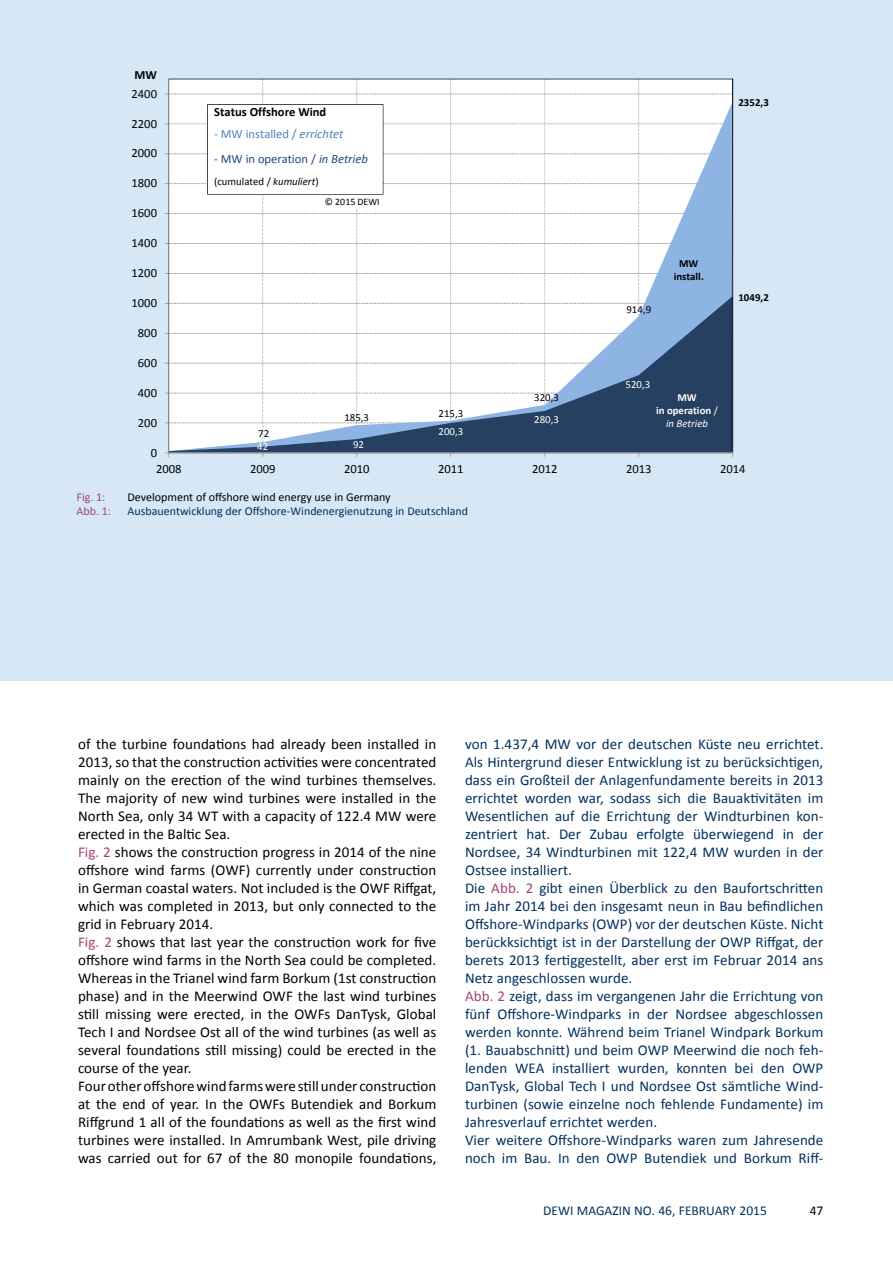
<style>
.page{position:relative;width:893px;height:1263px;background:#fff}
.page>*{position:absolute;margin:0;border:0;box-sizing:border-box;transform-origin:0 0}
.t1{font:15px/18px "Calibri";letter-spacing:.005em;color:#000}
.t2{font:15px/18px "Calibri";letter-spacing:.005em;color:#00305e}
.t3{font:13.5px "Calibri";color:#00305e}
.t4{font:13.5px "Calibri";color:#000}
.t5{font:12.6px "Calibri";color:#000}
.t6{font:700 12.6px/22.4px "Calibri";color:#000}
.t7{font:12.6px "Calibri";letter-spacing:-.005em;color:#1f497c}
.t8{font:12px "Calibri";color:#00305e}
.t9{font:12px "Calibri";color:#000}
.t10{font:12px "Calibri";color:#a64373}
.t11{font:10.8px "Calibri";letter-spacing:.005em;color:#000}
.t12{font:700 10.8px/13.2px "Calibri";letter-spacing:-.005em;color:#fff;text-align:center}
.t13{font:700 10.8px/13.2px "Calibri";letter-spacing:.005em;color:#000;text-align:center}
.t14{font:10.8px "Calibri";letter-spacing:.005em;color:#fff}
.t15{font:9.9px "Calibri";letter-spacing:.005em;color:#000}
.s1{font-weight:400;color:#4f82bd}
.s2{font-weight:400;font-style:italic;color:#4f82bd}
.s3{font-style:italic}
.s4{font-weight:400}
.s5{font-weight:400;font-style:italic}
.s6{color:#a64373}
</style>
<div class="page">
<div style="left:0;top:0;width:893px;height:680px;background:#d6e8f6"></div>
<svg style="left:169px;top:79px;width:563px;height:22px;background:#f7f7f7"></svg>
<svg style="left:169px;top:101px;width:563px;height:195px;background:#f2f6fa"></svg>
<svg style="left:169px;top:296px;width:563px;height:157px;background:#b8c3d0"></svg>
<hr style="left:168px;top:79px;width:1px;height:374px;background:#868686">
<hr style="left:169px;top:453px;width:564px;height:1px;background:#868686">
<div style="left:286px;top:194px;width:100px;height:14px;background:#fff"></div>
<svg style="left:732px;top:79px;width:1px;height:378px"></svg>
<div style="left:207px;top:104px;width:176px;height:91px;background:#fff"></div>
<p class="t6" style="left:134px;top:64px;width:24px">MW</p>
<p class="t5" style="left:132px;top:85px;width:27px">2400</p>
<p class="t5" style="left:132px;top:115px;width:27px">2200</p>
<p class="t5" style="left:132px;top:144px;width:27px">2000</p>
<p class="t5" style="left:132px;top:174px;width:27px">1800</p>
<p class="t5" style="left:132px;top:204px;width:27px">1600</p>
<p class="t5" style="left:132px;top:234px;width:27px">1400</p>
<p class="t5" style="left:132px;top:264px;width:27px">1200</p>
<p class="t5" style="left:132px;top:294px;width:27px">1000</p>
<p class="t5" style="left:138px;top:324px;width:21px">800</p>
<p class="t5" style="left:138px;top:354px;width:21px">600</p>
<p class="t5" style="left:138px;top:384px;width:21px">400</p>
<p class="t5" style="left:138px;top:414px;width:21px">200</p>
<p class="t5" style="left:151px;top:444px;width:8px">0</p>
<p class="t6" style="left:214px;top:100px;width:131px">Status Offshore Wind<br><span class="s1">‐ MW installed /</span> <span class="s2">errichtet</span></p>
<p class="t7" style="left:214px;top:150px;width:155px">‐ MW in operation / <span class="s3">in Betrieb</span></p>
<p class="t11" style="left:214px;top:174px;width:106px">(cumulated / <span class="s3">kumuliert</span>)</p>
<p class="t15" style="left:325px;top:194px;width:56px">© 2015 DEWI</p>
<p class="t11" style="left:258px;top:426px;width:13px">72</p>
<p class="t11" style="left:344px;top:410px;width:26px">185,3</p>
<p class="t11" style="left:438px;top:406px;width:26px">215,3</p>
<p class="t14" style="left:438px;top:423px;width:26px">200,3</p>
<p class="t14" style="left:257px;top:439px;width:13px">42</p>
<p class="t14" style="left:353px;top:437px;width:13px">92</p>
<p class="t11" style="left:534px;top:390px;width:26px">320,3</p>
<p class="t14" style="left:534px;top:412px;width:26px">280,3</p>
<p class="t13" style="left:738px;top:96px;width:32px">2352,3</p>
<p class="t11" style="left:626px;top:302px;width:26px">914,9</p>
<p class="t13" style="left:674px;top:256px;width:32px">MW install.</p>
<p class="t13" style="left:738px;top:290px;width:32px">1049,2</p>
<p class="t14" style="left:625px;top:377px;width:26px">520,3</p>
<p class="t12" style="left:656px;top:390px;width:63px">MW<br>in operation <span class="s4">/ </span><span class="s5">in Betrieb</span></p>
<p class="t5" style="left:156px;top:460px;width:27px">2008</p>
<p class="t5" style="left:250px;top:460px;width:27px">2009</p>
<p class="t5" style="left:344px;top:460px;width:27px">2010</p>
<p class="t5" style="left:438px;top:460px;width:27px">2011</p>
<p class="t5" style="left:532px;top:460px;width:27px">2012</p>
<p class="t5" style="left:626px;top:460px;width:27px">2013</p>
<p class="t5" style="left:720px;top:460px;width:27px">2014</p>
<p class="t10" style="left:77px;top:489px;width:30px">Fig. 1:</p>
<p class="t9" style="left:128px;top:489px;width:265px">Development of offshore wind energy use in Germany</p>
<p class="t10" style="left:77px;top:503px;width:36px">Abb. 1:</p>
<p class="t8" style="left:128px;top:503px;width:342px">Ausbauentwicklung der Offshore-Windenergienutzung in Deutschland</p>
<p class="t1" style="left:78px;top:735px;width:360px">of the turbine foundations had already been installed in 2013, so that the construction activities were concentrated mainly on the erection of the wind turbines themselves.<br>The majority of new wind turbines were installed in the North Sea, only 34 WT with a capacity of 122.4 MW were erected in the Baltic Sea.<br><span class="s6">Fig. 2</span> shows the construction progress in 2014 of the nine offshore wind farms (OWF) currently under construction in German coastal waters. Not included is the OWF Riffgat, which was completed in 2013, but only connected to the grid in February 2014.<br><span class="s6">Fig. 2</span> shows that last year the construction work for five offshore wind farms in the North Sea could be completed.<br>Whereas in the Trianel wind farm Borkum (1st construction phase) and in the Meerwind OWF the last wind turbines still missing were erected, in the OWFs DanTysk, Global Tech I and Nordsee Ost all of the wind turbines (as well as several foundations still missing) could be erected in the course of the year.<br>Four other offshore wind farms were still under construction at the end of year. In the OWFs Butendiek and Borkum Riffgrund 1 all of the foundations as well as the first wind turbines were installed. In Amrumbank West, pile driving was carried out for 67 of the 80 monopile foundations,</p>
<p class="t2" style="left:465px;top:735px;width:360px">von 1.437,4 MW vor der deutschen Küste neu errichtet.<br>Als Hintergrund dieser Entwicklung ist zu berücksichtigen, dass ein Großteil der Anlagenfundamente bereits in 2013 errichtet worden war, sodass sich die Bauaktivitäten im Wesentlichen auf die Errichtung der Windturbinen kon&shy;zentriert hat. Der Zubau erfolgte überwiegend in der Nordsee, 34 Windturbinen mit 122,4 MW wurden in der Ostsee installiert.<br>Die <span class="s6">Abb. 2</span> gibt einen Überblick zu den Baufortschritten im Jahr 2014 bei den insgesamt neun in Bau befindlichen Offshore-Windparks (OWP) vor der deutschen Küste. Nicht berückksichtigt ist in der Darstellung der OWP Riffgat, der berets 2013 fertiggestellt, aber erst im Februar 2014 ans Netz angeschlossen wurde.<br><span class="s6">Abb. 2</span> zeigt, dass im vergangenen Jahr die Errichtung von fünf Offshore-Windparks in der Nordsee abgeschlossen werden konnte. Während beim Trianel Windpark Borkum (1. Bauabschnitt) und beim OWP Meerwind die noch feh&shy;lenden WEA installiert wurden, konnten bei den OWP DanTysk, Global Tech I und Nordsee Ost sämtliche Wind&shy;turbinen (sowie einzelne noch fehlende Fundamente) im Jahresverlauf errichtet werden.<br>Vier weitere Offshore-Windparks waren zum Jahresende noch im Bau. In den OWP Butendiek und Borkum Riff-</p>
<p class="t3" style="left:543px;top:1201px;width:225px">DEWI MAGAZIN NO. 46, FEBRUARY 2015</p>
<p class="t4" style="left:810px;top:1201px;width:15px">47</p>
</div>
